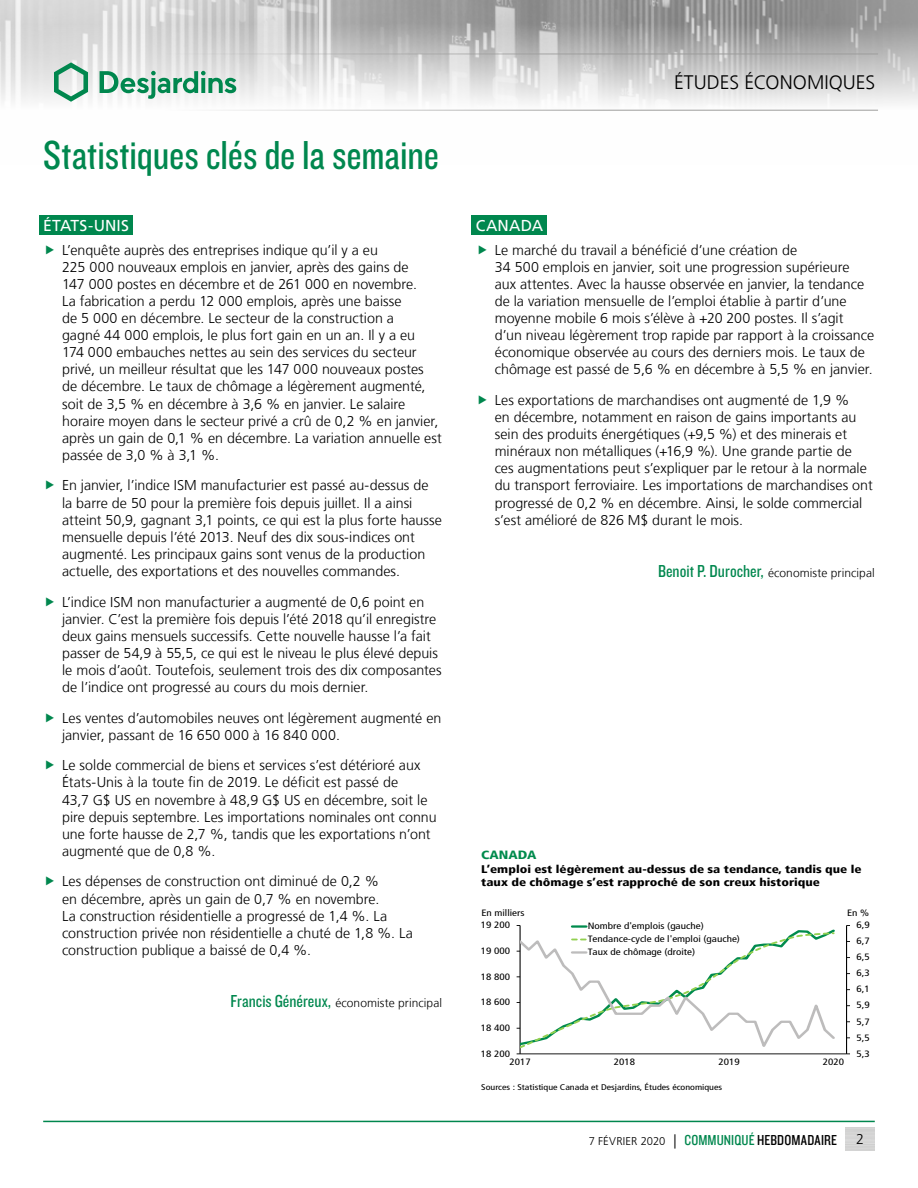
<style>
.page{position:relative;width:918px;height:1188px;background:#fff}
.page>*{position:absolute;margin:0;border:0;box-sizing:border-box;transform-origin:0 0}
.t1{font:42px "Knockout 29 Junior Ltweight";letter-spacing:-.005em;color:#00874e}
.t2{font:300 19.5px "Frutiger LT";color:#000}
.t3{font:15.75px "Frutiger LT";letter-spacing:.01em;color:#fff}
.t4{font:300 14.25px/17.1px "Frutiger LT";color:#000}
.t5{font:300 12px "Frutiger LT";letter-spacing:.005em;color:#000}
.t6{font:900 condensed 12px "Frutiger LT";color:#008b4d;scale:1.2 1}
.t7{font:300 11.25px "Frutiger LT";letter-spacing:.015em;color:#000}
.t8{font:900 condensed 11.1px/13.2px "Frutiger LT";color:#000;scale:1.2 1}
.t9{font:condensed 9.15px/12.9px "Frutiger LT";color:#000;scale:1.2 1}
.t10{font:condensed 8.25px "Frutiger LT";color:#000;scale:1.2 1}
.s1{font-family:"Knockout 29 Junior Ltweight";font-weight:400;font-size:18px;color:#00874e}
.s2{font-size:14.25px}
.s3{font-family:"Knockout 29 Junior Ltweight";font-weight:400;font-size:15px;color:#00874e}
.s4{font-family:"Knockout 29 Junior Ltweight";font-weight:400;font-size:15px}
</style>
<div class="page">
<img style="left:0;top:0;width:918px;height:110px">
<hr style="left:0;top:54px;width:878px;height:1px;background:#9d9d9c">
<hr style="left:0;top:110px;width:878px;height:1px;background:#9d9d9c">
<svg style="left:54px;top:62px;width:34px;height:40px"></svg>
<svg style="left:100px;top:71px;width:136px;height:28px"></svg>
<hr style="left:43px;top:1121px;width:832px;height:1px;background:#00874e">
<div style="left:39px;top:215px;width:94px;height:20px;background:#00874e"></div>
<div style="left:472px;top:215px;width:75px;height:20px;background:#00874e"></div>
<hr style="left:846px;top:925px;width:1px;height:129px;background:#000">
<hr style="left:520px;top:1054px;width:327px;height:1px;background:#000">
<svg style="left:517px;top:925px;width:320px;height:130px"></svg>
<hr style="left:572px;top:951px;width:14px;height:3px;background:#bdbcbc">
<h1 class="t1" style="left:43px;top:128px;width:397px">Statistiques clés de la semaine</h1>
<p class="t3" style="left:43px;top:216px;width:87px">ÉTATS-UNIS</p>
<p class="t4" style="left:62px;top:241px;width:381px">L’enquête auprès des entreprises indique qu’il y a eu<br>225 000 nouveaux emplois en janvier, après des gains de<br>147 000 postes en décembre et de 261 000 en novembre.<br>La fabrication a perdu 12 000 emplois, après une baisse<br>de 5 000 en décembre. Le secteur de la construction a<br>gagné 44 000 emplois, le plus fort gain en un an. Il y a eu<br>174 000 embauches nettes au sein des services du secteur privé, un meilleur résultat que les 147 000 nouveaux postes de décembre. Le taux de chômage a légèrement augmenté, soit de 3,5 % en décembre à 3,6 % en janvier. Le salaire horaire moyen dans le secteur privé a crû de 0,2 % en janvier, après un gain de 0,1 % en décembre. La variation annuelle est passée de 3,0 % à 3,1 %.</p>
<p class="t4" style="left:62px;top:477px;width:381px">En janvier, l’indice ISM manufacturier est passé au-dessus de la barre de 50 pour la première fois depuis juillet. Il a ainsi atteint 50,9, gagnant 3,1 points, ce qui est la plus forte hausse mensuelle depuis l’été 2013. Neuf des dix sous-indices ont augmenté. Les principaux gains sont venus de la production actuelle, des exportations et des nouvelles commandes.</p>
<p class="t4" style="left:62px;top:593px;width:381px">L’indice ISM non manufacturier a augmenté de 0,6 point en janvier. C’est la première fois depuis l’été 2018 qu’il enregistre deux gains mensuels successifs. Cette nouvelle hausse l’a fait passer de 54,9 à 55,5, ce qui est le niveau le plus élevé depuis le mois d’août. Toutefois, seulement trois des dix composantes de l’indice ont progressé au cours du mois dernier.</p>
<p class="t4" style="left:62px;top:709px;width:381px">Les ventes d’automobiles neuves ont légèrement augmenté en janvier, passant de 16 650 000 à 16 840 000.</p>
<p class="t4" style="left:62px;top:757px;width:376px">Le solde commercial de biens et services s’est détérioré aux États‑Unis à la toute fin de 2019. Le déficit est passé de<br>43,7 G$ US en novembre à 48,9 G$ US en décembre, soit le pire depuis septembre. Les importations nominales ont connu une forte hausse de 2,7 %, tandis que les exportations n’ont augmenté que de 0,8 %.</p>
<p class="t4" style="left:62px;top:873px;width:352px">Les dépenses de construction ont diminué de 0,2 %<br>en décembre, après un gain de 0,7 % en novembre.<br>La construction résidentielle a progressé de 1,4 %. La construction privée non résidentielle a chuté de 1,8 %. La construction publique a baissé de 0,4 %.</p>
<p class="t5" style="left:231px;top:996px;width:213px"><span class="s1">Francis Généreux,</span> économiste principal</p>
<h2 class="t2" style="left:674px;top:72px;width:203px">ÉTUDES ÉCONOMIQUES</h2>
<p class="t3" style="left:476px;top:216px;width:69px">CANADA</p>
<p class="t4" style="left:495px;top:241px;width:381px">Le marché du travail a bénéficié d’une création de<br>34 500 emplois en janvier, soit une progression supérieure aux attentes. Avec la hausse observée en janvier, la tendance de la variation mensuelle de l’emploi établie à partir d’une moyenne mobile 6 mois s’élève à +20 200 postes. Il s’agit d’un niveau légèrement trop rapide par rapport à la croissance économique observée au cours des derniers mois. Le taux de chômage est passé de 5,6 % en décembre à 5,5 % en janvier.</p>
<p class="t4" style="left:495px;top:392px;width:380px">Les exportations de marchandises ont augmenté de 1,9 %<br>en décembre, notamment en raison de gains importants au sein des produits énergétiques (+9,5 %) et des minerais et minéraux non métalliques (+16,9 %). Une grande partie de ces augmentations peut s’expliquer par le retour à la normale du transport ferroviaire. Les importations de marchandises ont progressé de 0,2 % en décembre. Ainsi, le solde commercial s’est amélioré de 826 M$ durant le mois.</p>
<p class="t5" style="left:658px;top:566px;width:218px"><span class="s1">Benoit P. Durocher,</span> économiste principal</p>
<p class="t6" style="left:481px;top:848px;width:48px">CANADA</p>
<p class="t8" style="left:481px;top:862px;width:318px">L’emploi est légèrement au-dessus de sa tendance, tandis que le taux de chômage s’est rapproché de son creux historique</p>
<p class="t9" style="left:481px;top:906px;width:37px">En milliers</p>
<p class="t9" style="left:847px;top:906px;width:20px">En %</p>
<p class="t9" style="left:481px;top:919px;width:26px">19 200</p>
<p class="t9" style="left:481px;top:944px;width:26px">19 000</p>
<p class="t9" style="left:481px;top:970px;width:26px">18 800</p>
<p class="t9" style="left:481px;top:996px;width:26px">18 600</p>
<p class="t9" style="left:481px;top:1021px;width:26px">18 400</p>
<p class="t9" style="left:481px;top:1047px;width:26px">18 200</p>
<p class="t9" style="left:588px;top:920px;width:128px">Nombre d'emplois (gauche)<br>Tendance-cycle de l'emploi (gauche)<br>Taux de chômage (droite)</p>
<p class="t9" style="left:509px;top:1056px;width:19px">2017</p>
<p class="t9" style="left:614px;top:1056px;width:19px">2018</p>
<p class="t9" style="left:718px;top:1056px;width:19px">2019</p>
<p class="t9" style="left:823px;top:1056px;width:19px">2020</p>
<p class="t10" style="left:481px;top:1082px;width:202px">Sources : Statistique Canada et Desjardins, Études économiques</p>
<p class="t9" style="left:857px;top:919px;width:13px">6,9</p>
<p class="t9" style="left:857px;top:935px;width:13px">6,7</p>
<p class="t9" style="left:857px;top:951px;width:13px">6,5</p>
<p class="t9" style="left:857px;top:967px;width:13px">6,3</p>
<p class="t9" style="left:857px;top:983px;width:13px">6,1</p>
<p class="t9" style="left:857px;top:999px;width:13px">5,9</p>
<p class="t9" style="left:857px;top:1015px;width:13px">5,7</p>
<p class="t9" style="left:857px;top:1031px;width:13px">5,5</p>
<p class="t9" style="left:857px;top:1047px;width:13px">5,3</p>
<p class="t7" style="left:589px;top:1135px;width:250px">7 FÉVRIER 2020 <span class="s2">|</span> <span class="s3">COMMUNIQUÉ</span> <span class="s4">HEBDOMADAIRE</span></p>
<p class="t4" style="left:856px;top:1131px;width:9px">2</p>
</div>
